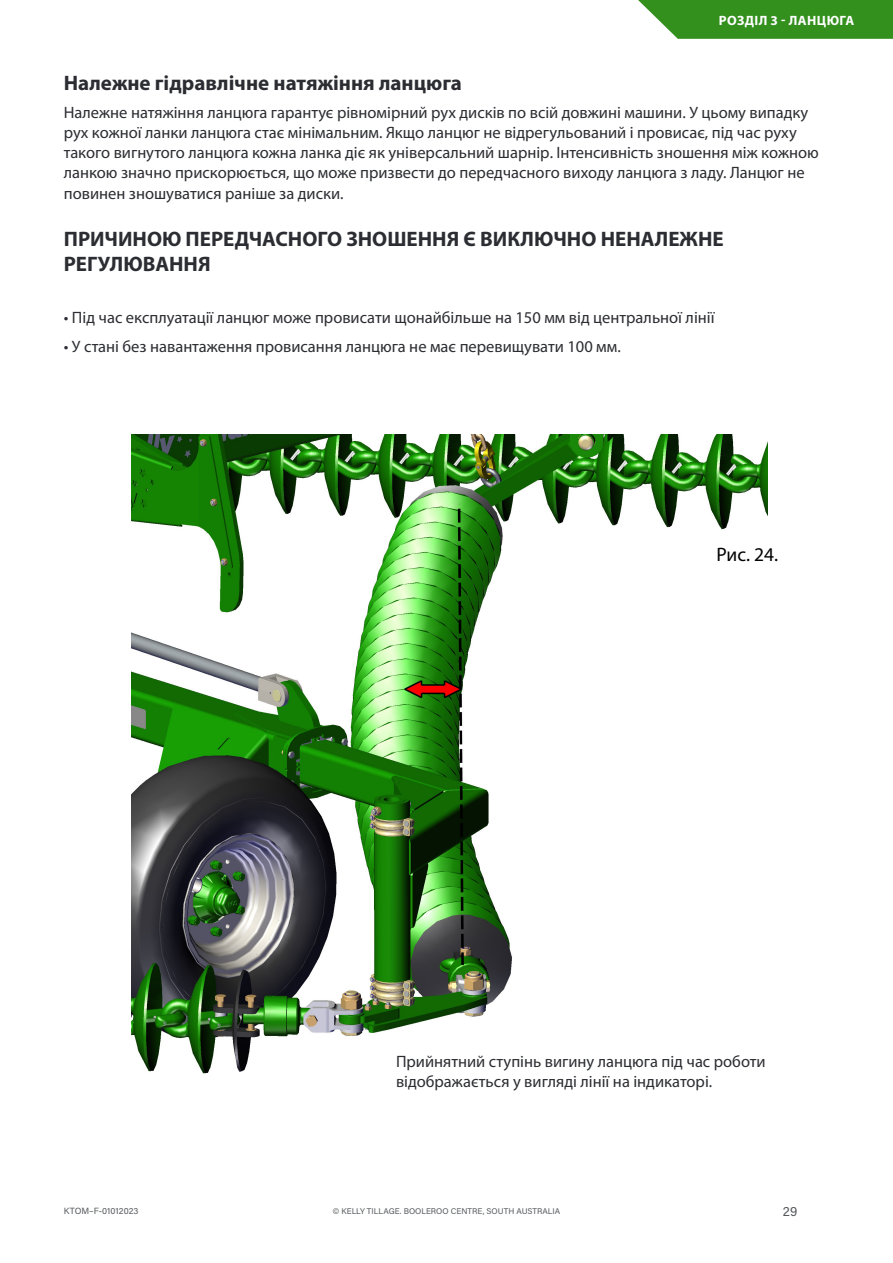
<style>
.page{position:relative;width:893px;height:1263px;background:#fff}
.page>*{position:absolute;margin:0;border:0;box-sizing:border-box;transform-origin:0 0}
.Body_Sub_Headings{font:700 21px/25.2px "Myriad Pro";color:#2c2d32}
.t1{font:19.5px "Myriad Pro";color:#000}
.t2{font:16.5px/19.8px "Myriad Pro";color:#2c2d32}
.Tab_Label_White{font:700 13.5px "Myriad Pro";letter-spacing:.03em;color:#fff}
.t3{font:13.5px "Acumin Pro";color:#565a5c}
.t4{font:9px "Acumin Pro";color:#565a5c}
.t5{font:8.25px "Acumin Pro";color:#565a5c}
</style>
<div class="page">
<svg style="left:638px;top:0;width:255px;height:39px;background:#43992f"></svg>
<img style="left:131px;top:434px;width:636px;height:640px">
<p class="Tab_Label_White" style="left:719px;top:12px;width:137px">РОЗДІЛ 3 - ЛАНЦЮГА</p>
<p class="Body_Sub_Headings" style="left:64px;top:70px;width:400px">Належне гідравлічне натяжіння ланцюга</p>
<p class="t2" style="left:64px;top:103px;width:756px">Належне натяжіння ланцюга гарантує рівномірний рух дисків по всій довжині машини. У цьому випадку рух кожної ланки ланцюга стає мінімальним. Якщо ланцюг не відрегульований і провисає, під час руху такого вигнутого ланцюга кожна ланка діє як універсальний шарнір. Інтенсивність зношення між кожною ланкою значно прискорюється, що може призвести до передчасного виходу ланцюга з ладу. Ланцюг не</p>
<p class="t2" style="left:64px;top:184px;width:281px">повинен зношуватися раніше за диски.</p>
<p class="Body_Sub_Headings" style="left:64px;top:226px;width:661px">ПРИЧИНОЮ ПЕРЕДЧАСНОГО ЗНОШЕННЯ Є ВИКЛЮЧНО НЕНАЛЕЖНЕ<br>РЕГУЛЮВАННЯ</p>
<p class="t2" style="left:64px;top:307px;width:652px">• Під час експлуатації ланцюг може провисати щонайбільше на 150 мм від центральної лінії</p>
<p class="t2" style="left:64px;top:336px;width:558px">• У стані без навантаження провисання ланцюга не має перевищувати 100 мм.</p>
<p class="t1" style="left:716px;top:542px;width:63px">Рис. 24.</p>
<p class="t2" style="left:396px;top:1051px;width:371px">Прийнятний ступінь вигину ланцюга під час роботи відображається у вигляді лінії на індикаторі.</p>
<p class="t4" style="left:64px;top:1205px;width:76px">KTOM–F-01012023</p>
<p class="t5" style="left:333px;top:1205px;width:229px">© KELLY TILLAGE. BOOLEROO CENTRE, SOUTH AUSTRALIA</p>
<p class="t3" style="left:783px;top:1201px;width:16px">29</p>
</div>
